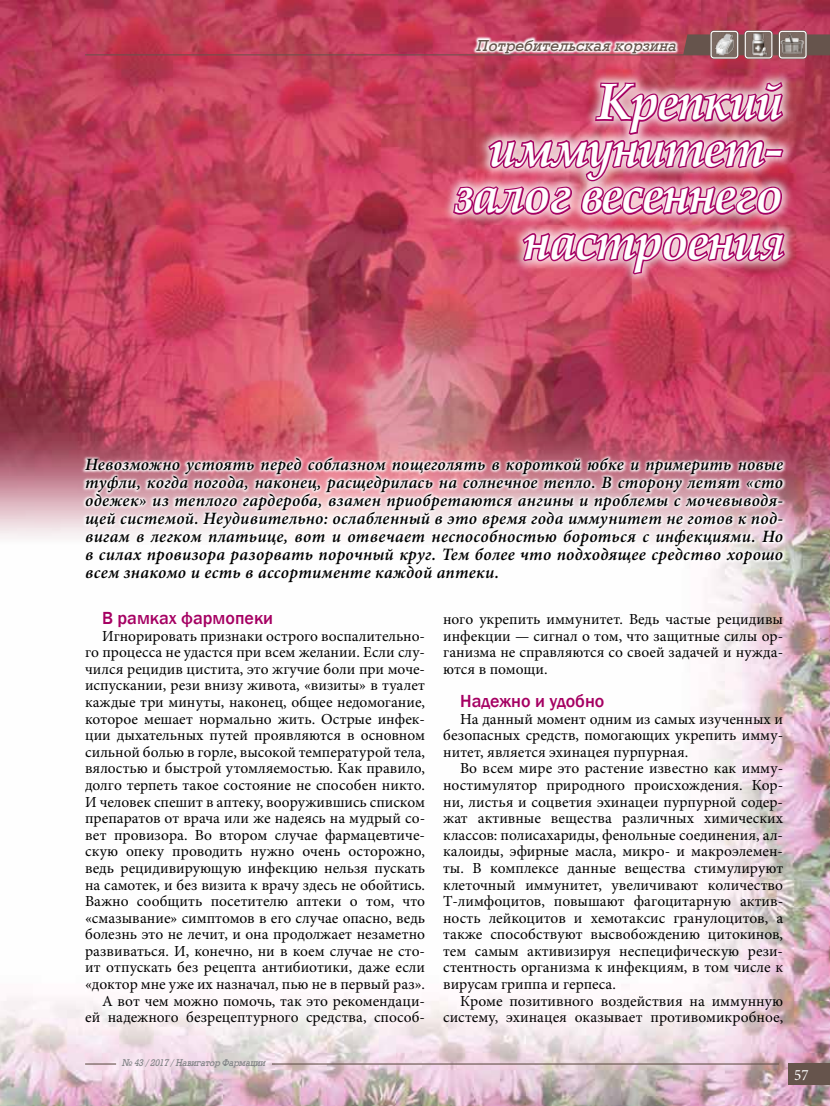
<style>
.page{position:relative;width:830px;height:1106px;background:#fff}
.page>*{position:absolute;margin:0;border:0;box-sizing:border-box;transform-origin:0 0}
.t1{font:italic 700 48.75px/46.5px "Palladium C";letter-spacing:-.03em;color:#fff;text-align:right;scale:.95 1}
.t2{font:500 18px "Franklin Gothic";color:#a50062}
.t3{font:italic 600 17.4px/18px "Minion Pro";letter-spacing:.02em;color:#000;text-align:justify}
.t4{font:15.75px "Minion Pro";color:#fff;scale:.95 1}
.t5{font:15.3px/16.6px "Minion Pro";color:#000;text-align:justify}
.t6{font:italic 15.3px "Rodeo";letter-spacing:.02em;color:#66544c}
.t7{font:italic 9.45px "Rodeo";letter-spacing:-.01em;color:#808285;scale:.95 1}
</style>
<div class="page">
<img style="left:0;top:584px;width:829px;height:522px">
<img style="left:0;top:0;width:829px;height:584px">
<div style="left:439px;top:69px;width:355px;height:214px;background:#fff;opacity:.75"></div>
<svg style="left:451px;top:79px;width:335px;height:197px;background:#cb5a83"></svg>
<svg style="left:81px;top:453px;width:703px;height:132px"></svg>
<svg style="left:778px;top:30px;width:28px;height:29px"></svg>
<svg style="left:743px;top:30px;width:29px;height:29px"></svg>
<svg style="left:709px;top:30px;width:29px;height:29px"></svg>
<svg style="left:682px;top:34px;width:147px;height:20px"></svg>
<div style="left:787px;top:1063px;width:42px;height:21px;background:#66544c"></div>
<hr style="left:85px;top:1063px;width:31px;height:1px;background:#66544c">
<svg style="left:471px;top:35px;width:207px;height:19px"></svg>
<hr style="left:85px;top:54px;width:744px;height:1px;background:#66544c">
<img style="left:712px;top:33px;width:23px;height:23px">
<div style="left:710px;top:31px;width:27px;height:27px;border:1px solid #fff;border-radius:3px"></div>
<img style="left:746px;top:33px;width:24px;height:23px">
<div style="left:744px;top:31px;width:28px;height:27px;border:1px solid #fff;border-radius:3px"></div>
<img style="left:780px;top:33px;width:24px;height:23px">
<div style="left:778px;top:31px;width:28px;height:27px;border:1px solid #fff;border-radius:3px"></div>
<hr style="left:272px;top:1063px;width:506px;height:1px;background:#66544c">
<p class="t6" style="left:477px;top:37px;width:201px">Потребительская корзина</p>
<h1 class="t1" style="left:454px;top:80px;width:347px">Крепкий иммунитет&shy;залог весеннего настроения</h1>
<p class="t3" style="left:85px;top:455px;width:699px">Невозможно устоять перед соблазном пощеголять в короткой юбке и примерить новые туфли, когда погода, наконец, расщедрилась на солнечное тепло. В сторону летят «сто одежек» из теплого гардероба, взамен приобретаются ангины и проблемы с мочевыводя&shy;щей системой. Неудивительно: ослабленный в это время года иммунитет не готов к под&shy;вигам в легком платьице, вот и отвечает неспособностью бороться с инфекциями. Но в силах провизора разорвать порочный круг. Тем более что подходящее средство хорошо всем знакомо и есть в ассортименте каждой аптеки.</p>
<p class="t2" style="left:102px;top:607px;width:172px">В рамках фармопеки</p>
<p class="t5" style="left:85px;top:627px;width:341px;text-align:right">Игнорировать признаки острого воспалительно&shy;го процесса не удастся при всем желании. Если слу&shy;чился рецидив цистита, это жгучие боли при моче&shy;испускании, рези внизу живота, «визиты» в туалет каждые три минуты, наконец, общее недомогание, которое мешает нормально жить. Острые инфек&shy;ции дыхательных путей проявляются в основном сильной болью в горле, высокой температурой тела, вялостью и быстрой утомляемостью. Как правило, долго терпеть такое состояние не способен никто.<br>И человек спешит в аптеку, вооружившись списком препаратов от врача или же надеясь на мудрый со&shy;вет провизора. Во втором случае фармацевтиче&shy;скую опеку проводить нужно очень осторожно, ведь рецидивирующую инфекцию нельзя пускать на самотек, и без визита к врачу здесь не обойтись.<br>Важно сообщить посетителю аптеки о том, что «смазывание» симптомов в его случае опасно, ведь болезнь это не лечит, и она продолжает незаметно развиваться. И, конечно, ни в коем случае не сто&shy;ит отпускать без рецепта антибиотики, даже если «доктор мне уже их назначал, пью не в первый раз».<br>А вот чем можно помочь, так это рекомендаци&shy;ей надежного безрецептурного средства, способ-</p>
<p class="t5" style="left:443px;top:611px;width:341px">ного укрепить иммунитет. Ведь частые рецидивы инфекции — сигнал о том, что защитные силы ор&shy;ганизма не справляются со своей задачей и нужда&shy;ются в помощи.</p>
<p class="t2" style="left:460px;top:690px;width:146px">Надежно и удобно</p>
<p class="t5" style="left:443px;top:710px;width:341px;text-indent:17px">На данный момент одним из самых изученных и безопасных средств, помогающих укрепить имму&shy;нитет, является эхинацея пурпурная.</p>
<p class="t5" style="left:443px;top:760px;width:341px;text-indent:17px">Во всем мире это растение известно как имму&shy;ностимулятор природного происхождения. Кор&shy;ни, листья и соцветия эхинацеи пурпурной содер&shy;жат активные вещества различных химических классов: полисахариды, фенольные соединения, ал&shy;калоиды, эфирные масла, микро- и макроэлемен&shy;ты. В комплексе данные вещества стимулируют клеточный иммунитет, увеличивают количество Т-лимфоцитов, повышают фагоцитарную актив&shy;ность лейкоцитов и хемотаксис гранулоцитов, а также способствуют высвобождению цитокинов, тем самым активизируя неспецифическую рези&shy;стентность организма к инфекциям, в том числе к вирусам гриппа и герпеса.</p>
<p class="t5" style="left:443px;top:992px;width:341px;text-align:right">Кроме позитивного воздействия на иммунную систему, эхинацея оказывает противомикробное,</p>
<p class="t7" style="left:122px;top:1057px;width:152px">№ 43 / 2017 / Навигатор Фармации</p>
<p class="t4" style="left:793px;top:1064px;width:17px">57</p>
</div>
